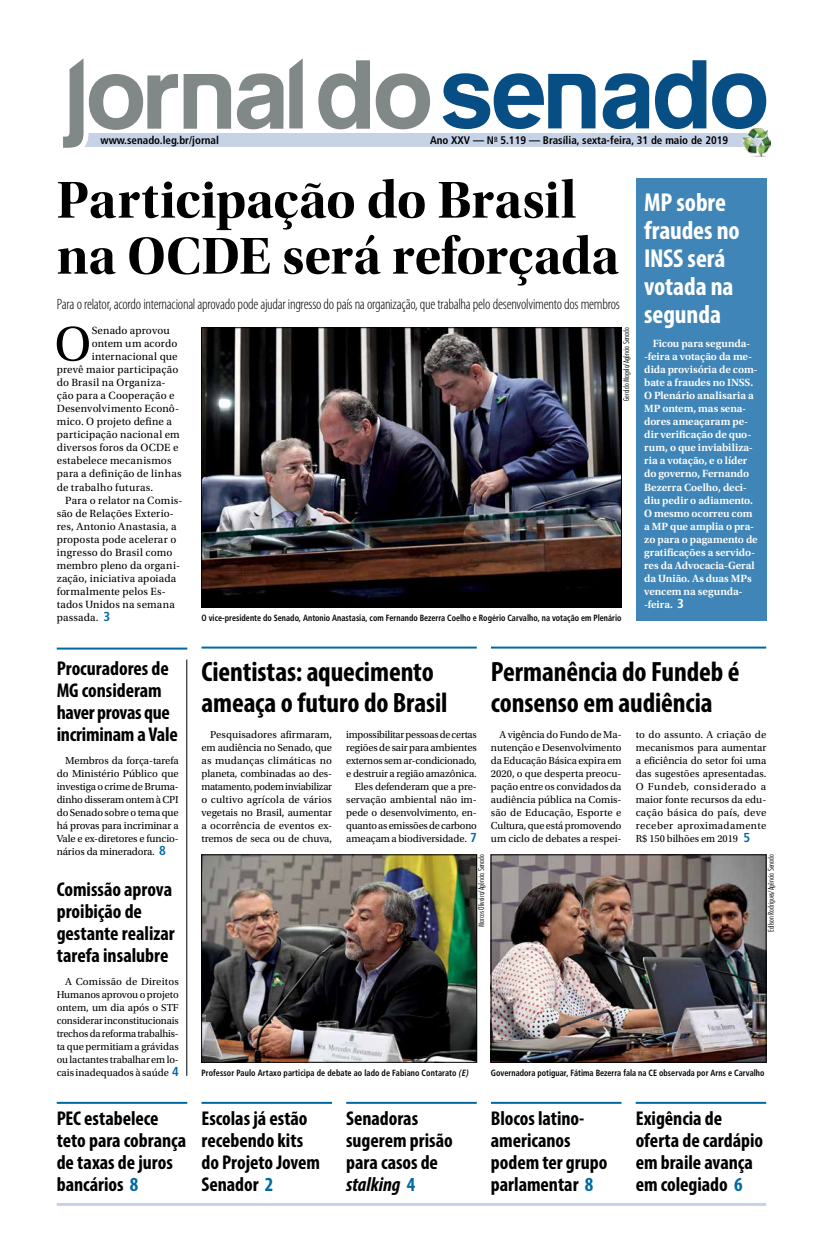
<style>
.page{position:relative;width:823px;height:1248px;background:#fff}
.page>*{position:absolute;margin:0;border:0;box-sizing:border-box;transform-origin:0 0}
.t1{font:54px/56px "Utopia Std Bold Disp";letter-spacing:-.005em;color:#000}
.t2{font:50.8px "Utopia Std";color:#000}
.t3{font:700 condensed 28px/31px "Myriad Pro";letter-spacing:-.005em;color:#000}
.t4{font:700 condensed 26px/28px "Myriad Pro";letter-spacing:-.005em;color:#fff}
.t5{font:700 condensed 20px/22px "Myriad Pro";color:#000}
.t6{font:300 condensed 15px "Myriad Pro";letter-spacing:-.015em;color:#000}
.t7{font:11px "Utopia Std";letter-spacing:.015em;color:#000}
.t8{font:600 11px/13px "Utopia Std";letter-spacing:-.005em;color:#fff}
.t9{font:700 condensed 11px "Frutiger";color:#000}
.t10{font:10.6px/13px "Utopia Std";letter-spacing:-.01em;color:#000;text-align:justify}
.t11{font:700 condensed 9px "Frutiger";letter-spacing:.005em;color:#000;scale:.9 1}
.t12{font:300 condensed 8px "Futura BT";color:#000}
.s1{font-family:"Frutiger";font-weight:700;font-stretch:condensed;font-size:13px;color:#0069a4}
.s2{font-family:"Frutiger";font-weight:700;font-stretch:condensed;font-size:13px}
.s3{font-style:italic}
.s4{color:#0069a4}
</style>
<div class="page">
<hr style="left:57px;top:1202px;width:708px;height:3px;background:#c6d2e6">
<div style="left:635px;top:178px;width:130px;height:442px;background:#4085b7"></div>
<div style="left:77px;top:134px;width:690px;height:13px;background:#c6d2e6"></div>
<svg style="left:318px;top:60px;width:112px;height:69px"></svg>
<svg style="left:237px;top:73px;width:46px;height:56px"></svg>
<svg style="left:289px;top:59px;width:13px;height:69px"></svg>
<svg style="left:655px;top:60px;width:110px;height:69px"></svg>
<svg style="left:442px;top:73px;width:153px;height:56px"></svg>
<svg style="left:602px;top:73px;width:46px;height:56px"></svg>
<svg style="left:63px;top:58px;width:168px;height:90px"></svg>
<div style="left:738px;top:126px;width:32px;height:32px;background:#fff;opacity:.75"></div>
<img style="left:742px;top:129px;width:27px;height:27px">
<img style="left:203px;top:856px;width:271px;height:204px">
<div style="left:201px;top:854px;width:275px;height:208px;border:1px solid #000"></div>
<img style="left:492px;top:856px;width:271px;height:204px">
<div style="left:490px;top:854px;width:275px;height:208px;border:1px solid #000"></div>
<img style="left:203px;top:329px;width:416px;height:276px">
<div style="left:201px;top:327px;width:420px;height:280px;border:1px solid #000"></div>
<hr style="left:186px;top:659px;width:1px;height:416px;background:#000">
<hr style="left:57px;top:1101px;width:130px;height:2px;background:#0069a4">
<hr style="left:201px;top:1101px;width:131px;height:2px;background:#0069a4">
<hr style="left:346px;top:1101px;width:130px;height:2px;background:#0069a4">
<hr style="left:490px;top:1101px;width:131px;height:2px;background:#0069a4">
<hr style="left:635px;top:1101px;width:130px;height:2px;background:#0069a4">
<hr style="left:57px;top:647px;width:130px;height:2px;background:#0069a4">
<hr style="left:201px;top:646px;width:275px;height:2px;background:#0069a4">
<hr style="left:490px;top:646px;width:275px;height:2px;background:#0069a4">
<p class="t9" style="left:100px;top:134px;width:120px">www.senado.leg.br/jornal</p>
<p class="t9" style="left:430px;top:134px;width:299px">Ano XXV — N<sup>o</sup> 5.119 — Brasília, sexta-feira, 31 de maio de 2019</p>
<h1 class="t1" style="left:57px;top:172px;width:563px">Participação do Brasil na OCDE será reforçada</h1>
<h3 class="t6" style="left:57px;top:295px;width:564px">Para o relator, acordo internacional aprovado pode ajudar ingresso do país na organização, que trabalha pelo desenvolvimento dos membros</h3>
<h2 class="t2" style="left:54px;top:316px;width:38px">O</h2>
<p class="t7" style="left:92px;top:325px;width:79px">Senado aprovou</p>
<p class="t12" style="left:621px;top:401px;width:75px;rotate:-90deg">Geraldo Magela/Agência Senado</p>
<p class="t7" style="left:92px;top:338px;width:87px">ontem um acordo</p>
<p class="t7" style="left:92px;top:351px;width:87px">internacional que</p>
<p class="t7" style="left:57px;top:364px;width:123px">prevê maior participação</p>
<p class="t7" style="left:57px;top:377px;width:110px">do Brasil na Organiza-</p>
<p class="t7" style="left:57px;top:390px;width:119px">ção para a Cooperação e</p>
<p class="t7" style="left:57px;top:403px;width:124px">Desenvolvimento Econô-</p>
<p class="t7" style="left:57px;top:416px;width:117px">mico. O projeto define a</p>
<p class="t7" style="left:57px;top:429px;width:124px">participação nacional em</p>
<p class="t7" style="left:57px;top:442px;width:123px">diversos foros da OCDE e</p>
<p class="t7" style="left:57px;top:455px;width:116px">estabelece mecanismos</p>
<p class="t7" style="left:57px;top:468px;width:126px">para a definição de linhas</p>
<p class="t7" style="left:57px;top:481px;width:98px">de trabalho futuras.</p>
<p class="t7" style="left:65px;top:494px;width:119px">Para o relator na Comis-</p>
<p class="t7" style="left:57px;top:507px;width:119px">são de Relações Exterio-</p>
<p class="t7" style="left:57px;top:520px;width:121px">res, Antonio Anastasia, a</p>
<p class="t7" style="left:57px;top:533px;width:121px">proposta pode acelerar o</p>
<p class="t7" style="left:57px;top:546px;width:117px">ingresso do Brasil como</p>
<p class="t7" style="left:57px;top:559px;width:125px">membro pleno da organi-</p>
<p class="t7" style="left:57px;top:572px;width:121px">zação, iniciativa apoiada</p>
<p class="t7" style="left:57px;top:585px;width:110px">formalmente pelos Es-</p>
<p class="t7" style="left:57px;top:598px;width:120px">tados Unidos na semana</p>
<p class="t7" style="left:57px;top:611px;width:55px">passada. <span class="s1">3</span></p>
<p class="t11" style="left:201px;top:612px;width:468px">O vice-presidente do Senado, Antonio Anastasia, com Fernando Bezerra Coelho e Rogério Carvalho, na votação em Plenário</p>
<h3 class="t4" style="left:643px;top:187px;width:97px">MP sobre fraudes no<br>INSS será votada na segunda</h3>
<p class="t8" style="left:643px;top:337px;width:115px;text-indent:9px">Ficou para segunda--feira a votação da me&shy;dida provisória de com&shy;bate a fraudes no INSS.<br>O Plenário analisaria a<br>MP ontem, mas sena&shy;dores ameaçaram pe&shy;dir verificação de quo&shy;rum, o que inviabiliza&shy;ria a votação, e o líder do governo, Fernando<br>Bezerra Coelho, deci&shy;diu pedir o adiamento.<br>O mesmo ocorreu com a MP que amplia o pra&shy;zo para o pagamento de gratificações a servido&shy;res da Advocacia-Geral da União. As duas MPs vencem na segunda--feira. <span class="s2">3</span></p>
<h3 class="t5" style="left:57px;top:656px;width:122px">Procuradores de<br>MG consideram haver provas que incriminam a Vale</h3>
<p class="t10" style="left:57px;top:753px;width:123px;text-indent:9px">Membros da força-tarefa do Ministério Público que investiga o crime de Bruma&shy;dinho disseram ontem à CPI do Senado sobre o tema que há provas para incriminar a Vale e ex-diretores e funcio&shy;nários da mineradora. <span class="s1">8</span></p>
<h3 class="t5" style="left:57px;top:877px;width:119px">Comissão aprova proibição de gestante realizar tarefa insalubre</h3>
<p class="t10" style="left:57px;top:974px;width:123px;text-indent:9px">A Comissão de Direitos Humanos aprovou o projeto ontem, um dia após o STF considerar inconstitucionais trechos da reforma trabalhis&shy;ta que permitiam a grávidas ou lactantes trabalhar em lo&shy;cais inadequados à saúde <span class="s1">4</span></p>
<h3 class="t3" style="left:490px;top:655px;width:250px">Permanência do Fundeb é consenso em audiência</h3>
<h3 class="t3" style="left:201px;top:655px;width:247px">Cientistas: aquecimento ameaça o futuro do Brasil</h3>
<p class="t10" style="left:201px;top:727px;width:132px;text-indent:9px">Pesquisadores afirmaram, em audiência no Senado, que as mudanças climáticas no planeta, combinadas ao des&shy;matamento, podem inviabilizar o cultivo agrícola de vários vegetais no Brasil, aumentar a ocorrência de eventos ex&shy;tremos de seca ou de chuva,</p>
<p class="t10" style="left:346px;top:727px;width:132px;text-align:right">impossibilitar pessoas de certas regiões de sair para ambientes externos sem ar-condicionado, e destruir a região amazônica.<br>Eles defenderam que a pre&shy;servação ambiental não im&shy;pede o desenvolvimento, en&shy;quanto as emissões de carbono ameaçam a biodiversidade. <span class="s1">7</span></p>
<p class="t10" style="left:490px;top:727px;width:132px;text-indent:9px">A vigência do Fundo de Ma&shy;nutenção e Desenvolvimento da Educação Básica expira em 2020, o que desperta preocu&shy;pação entre os convidados da audiência pública na Comis&shy;são de Educação, Esporte e Cultura, que está promovendo um ciclo de debates a respei-</p>
<p class="t10" style="left:635px;top:727px;width:132px">to do assunto. A criação de mecanismos para aumentar a eficiência do setor foi uma das sugestões apresentadas.<br>O Fundeb, considerado a maior fonte recursos da edu&shy;cação básica do país, deve receber aproximadamente R$ 150 bilhões em 2019 <span class="s1">5</span></p>
<p class="t12" style="left:476px;top:926px;width:74px;rotate:-90deg">Marcos Oliveira/Agência Senado</p>
<p class="t12" style="left:765px;top:932px;width:79px;rotate:-90deg">Edilson Rodrigues/Agência Senado</p>
<p class="t11" style="left:201px;top:1067px;width:300px">Professor Paulo Artaxo participa de debate ao lado de Fabiano Contarato <span class="s3">(E)</span></p>
<p class="t11" style="left:490px;top:1067px;width:305px">Governadora potiguar, Fátima Bezerra fala na CE observada por Arns e Carvalho</p>
<h3 class="t5" style="left:57px;top:1107px;width:131px">PEC estabelece teto para cobrança de taxas de juros bancários <span class="s4">8</span></h3>
<h3 class="t5" style="left:201px;top:1107px;width:120px">Escolas já estão recebendo kits do Projeto Jovem<br>Senador <span class="s4">2</span></h3>
<h3 class="t5" style="left:346px;top:1107px;width:108px">Senadoras sugerem prisão para casos de <span class="s3">stalking</span> <span class="s4">4</span></h3>
<h3 class="t5" style="left:490px;top:1107px;width:118px">Blocos latino&shy;americanos podem ter grupo parlamentar <span class="s4">8</span></h3>
<h3 class="t5" style="left:635px;top:1107px;width:129px">Exigência de oferta de cardápio em braile avança em colegiado <span class="s4">6</span></h3>
</div>
